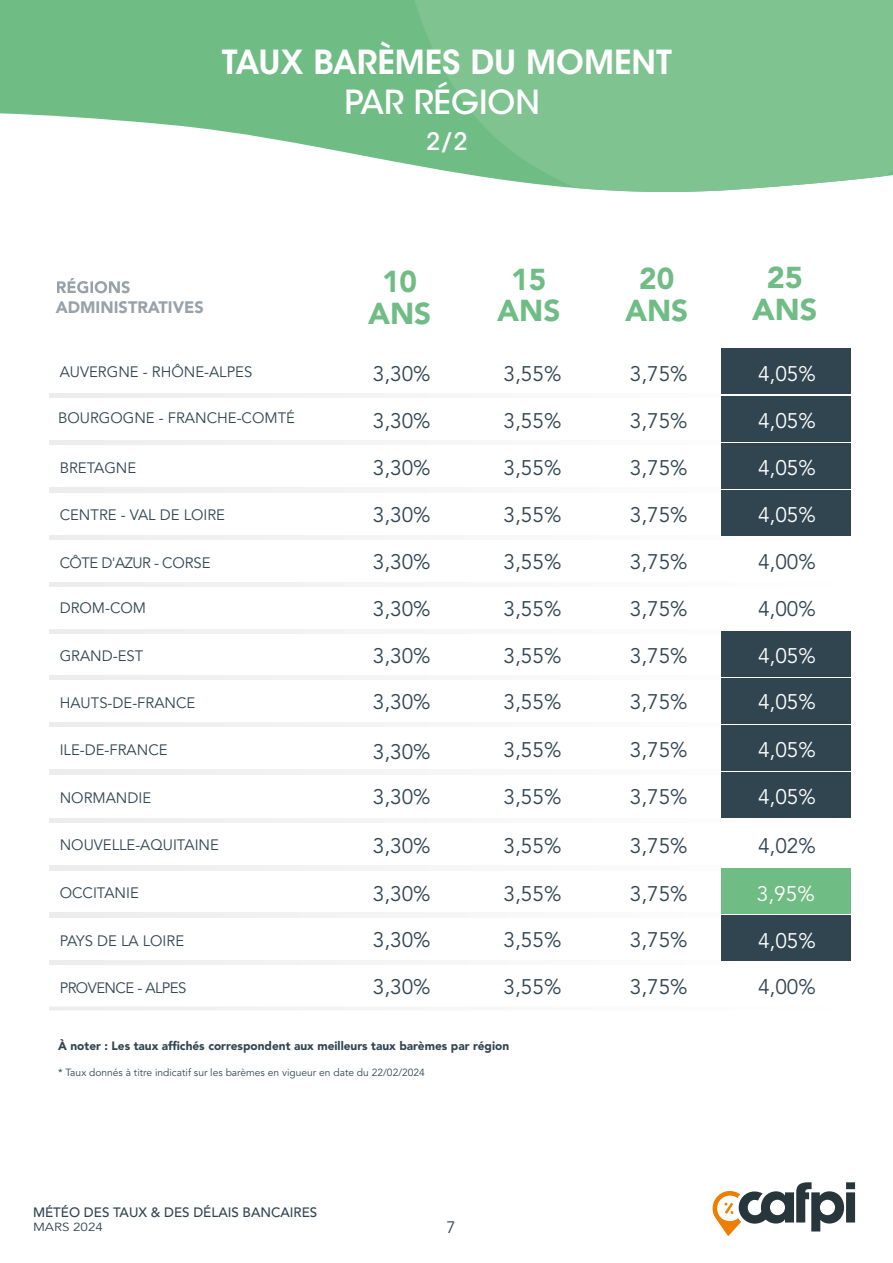
<style>
.page{position:relative;width:893px;height:1263px;background:#fff}
.page>*{position:absolute;margin:0;border:0;box-sizing:border-box;transform-origin:0 0}
.t1{font:600 33px "ITC Avant Garde Std";color:#fff}
.t2{font:500 33px "ITC Avant Garde Std";color:#fff}
.t3{font:900 30px/31.5px "Avenir LT Pro";color:#70bc85;text-align:center}
.t4{font:500 24px "ITC Avant Garde Std";color:#fff}
.t5{font:21px "Avenir LT Pro";color:#314551}
.t6{font:21px "Avenir LT Pro";color:#fff}
.t7{font:900 16.5px "Avenir LT Pro";color:#98a2a8}
.t8{font:16.5px "Avenir LT Pro";color:#314550}
.t9{font:15px "Avenir LT Pro";color:#314551}
.t10{font:500 13.5px "Avenir LT Pro";color:#314550}
.t11{font:900 12px "Avenir LT Pro";color:#314550}
.t12{font:11.7px "Avenir LT Pro";color:#314550;scale:1.14 1}
.t13{font:10.35px "Avenir LT Pro";color:#314550}
</style>
<div class="page">
<svg style="left:0;top:0;width:414px;height:165px;fill:#70bc85"></svg>
<svg style="left:414px;top:0;width:479px;height:192px;background:#82c494"></svg>
<svg style="left:57px;top:278px;width:73px;height:15px"></svg>
<svg style="left:713px;top:1182px;width:142px;height:54px"></svg>
<svg style="left:721px;top:348px;width:4px;height:612px"></svg>
<div style="left:50px;top:393px;width:816px;height:5px;background:#f6f6f6"></div>
<hr style="left:50px;top:441px;width:816px;height:4px;background:#f5f5f5">
<div style="left:50px;top:582px;width:816px;height:5px;background:#f6f6f6"></div>
<hr style="left:50px;top:488px;width:816px;height:4px;background:#f5f5f5">
<hr style="left:50px;top:535px;width:816px;height:4px;background:#f5f5f5">
<hr style="left:50px;top:630px;width:816px;height:4px;background:#f5f5f5">
<div style="left:50px;top:675px;width:816px;height:5px;background:#f5f5f5"></div>
<div style="left:50px;top:818px;width:816px;height:5px;background:#f6f6f6"></div>
<div style="left:50px;top:722px;width:816px;height:5px;background:#f5f5f5"></div>
<svg style="left:50px;top:770px;width:801px;height:4px"></svg>
<hr style="left:50px;top:866px;width:816px;height:4px;background:#f5f5f5">
<hr style="left:49px;top:1006px;width:812px;height:4px;background:#f8f8f8">
<hr style="left:49px;top:913px;width:812px;height:4px;background:#f5f5f5">
<hr style="left:49px;top:960px;width:812px;height:4px;background:#f5f5f5">
<div style="left:722px;top:868px;width:129px;height:45px;background:#70bc85"></div>
<div style="left:722px;top:349px;width:129px;height:45px;background:#314551"></div>
<div style="left:722px;top:396px;width:129px;height:45px;background:#314551"></div>
<div style="left:722px;top:443px;width:129px;height:45px;background:#314551"></div>
<div style="left:722px;top:490px;width:129px;height:45px;background:#314551"></div>
<div style="left:722px;top:632px;width:129px;height:45px;background:#314551"></div>
<div style="left:722px;top:678px;width:129px;height:45px;background:#314551"></div>
<div style="left:722px;top:725px;width:129px;height:45px;background:#314551"></div>
<div style="left:722px;top:773px;width:129px;height:45px;background:#314551"></div>
<div style="left:722px;top:915px;width:129px;height:45px;background:#314551"></div>
<h1 class="t1" style="left:222px;top:41px;width:452px">TAUX BARÈMES DU MOMENT</h1>
<h1 class="t2" style="left:344px;top:81px;width:197px">PAR RÉGION</h1>
<p class="t4" style="left:426px;top:126px;width:43px">2/2</p>
<p class="t7" style="left:56px;top:297px;width:150px">ADMINISTRATIVES</p>
<h2 class="t3" style="left:368px;top:266px;width:65px">10<br>ANS</h2>
<h2 class="t3" style="left:497px;top:264px;width:65px">15<br>ANS</h2>
<h2 class="t3" style="left:625px;top:263px;width:65px">20<br>ANS</h2>
<h2 class="t3" style="left:752px;top:262px;width:67px">25<br>ANS</h2>
<p class="t9" style="left:60px;top:363px;width:194px">AUVERGNE - RHÔNE-ALPES</p>
<p class="t9" style="left:58px;top:409px;width:238px">BOURGOGNE - FRANCHE-COMTÉ</p>
<p class="t9" style="left:60px;top:459px;width:78px">BRETAGNE</p>
<p class="t9" style="left:60px;top:506px;width:167px">CENTRE - VAL DE LOIRE</p>
<p class="t9" style="left:60px;top:553px;width:152px">CÔTE D'AZUR - CORSE</p>
<p class="t5" style="left:373px;top:361px;width:59px">3,30%</p>
<p class="t5" style="left:373px;top:408px;width:59px">3,30%</p>
<p class="t5" style="left:373px;top:455px;width:59px">3,30%</p>
<p class="t5" style="left:373px;top:502px;width:59px">3,30%</p>
<p class="t5" style="left:504px;top:361px;width:59px">3,55%</p>
<p class="t5" style="left:630px;top:361px;width:59px">3,75%</p>
<p class="t5" style="left:504px;top:408px;width:59px">3,55%</p>
<p class="t5" style="left:630px;top:408px;width:59px">3,75%</p>
<p class="t5" style="left:504px;top:455px;width:59px">3,55%</p>
<p class="t5" style="left:630px;top:455px;width:59px">3,75%</p>
<p class="t5" style="left:504px;top:502px;width:59px">3,55%</p>
<p class="t5" style="left:630px;top:502px;width:59px">3,75%</p>
<p class="t6" style="left:758px;top:361px;width:59px">4,05%</p>
<p class="t6" style="left:758px;top:408px;width:59px">4,05%</p>
<p class="t6" style="left:758px;top:455px;width:59px">4,05%</p>
<p class="t6" style="left:758px;top:502px;width:59px">4,05%</p>
<p class="t5" style="left:373px;top:549px;width:59px">3,30%</p>
<p class="t5" style="left:504px;top:549px;width:59px">3,55%</p>
<p class="t5" style="left:630px;top:549px;width:59px">3,75%</p>
<p class="t5" style="left:758px;top:549px;width:59px">4,00%</p>
<p class="t9" style="left:60px;top:599px;width:88px">DROM-COM</p>
<p class="t5" style="left:373px;top:597px;width:59px">3,30%</p>
<p class="t5" style="left:504px;top:597px;width:59px">3,55%</p>
<p class="t5" style="left:630px;top:597px;width:59px">3,75%</p>
<p class="t5" style="left:758px;top:597px;width:59px">4,00%</p>
<p class="t9" style="left:60px;top:647px;width:85px">GRAND-EST</p>
<p class="t9" style="left:60px;top:694px;width:137px">HAUTS-DE-FRANCE</p>
<p class="t9" style="left:60px;top:741px;width:109px">ILE-DE-FRANCE</p>
<p class="t9" style="left:60px;top:789px;width:93px">NORMANDIE</p>
<p class="t9" style="left:60px;top:836px;width:161px">NOUVELLE-AQUITAINE</p>
<p class="t9" style="left:60px;top:883px;width:81px">OCCITANIE</p>
<p class="t5" style="left:373px;top:643px;width:59px">3,30%</p>
<p class="t5" style="left:504px;top:643px;width:59px">3,55%</p>
<p class="t5" style="left:630px;top:643px;width:59px">3,75%</p>
<p class="t6" style="left:758px;top:643px;width:59px">4,05%</p>
<p class="t5" style="left:373px;top:689px;width:59px">3,30%</p>
<p class="t5" style="left:373px;top:739px;width:59px">3,30%</p>
<p class="t5" style="left:373px;top:784px;width:59px">3,30%</p>
<p class="t5" style="left:373px;top:833px;width:59px">3,30%</p>
<p class="t5" style="left:373px;top:881px;width:59px">3,30%</p>
<p class="t5" style="left:504px;top:689px;width:59px">3,55%</p>
<p class="t5" style="left:630px;top:689px;width:59px">3,75%</p>
<p class="t5" style="left:504px;top:737px;width:59px">3,55%</p>
<p class="t5" style="left:630px;top:737px;width:59px">3,75%</p>
<p class="t5" style="left:630px;top:784px;width:59px">3,75%</p>
<p class="t5" style="left:504px;top:833px;width:59px">3,55%</p>
<p class="t5" style="left:630px;top:881px;width:59px">3,75%</p>
<p class="t6" style="left:758px;top:689px;width:59px">4,05%</p>
<p class="t6" style="left:758px;top:737px;width:59px">4,05%</p>
<p class="t6" style="left:758px;top:784px;width:59px">4,05%</p>
<p class="t5" style="left:504px;top:784px;width:59px">3,55%</p>
<p class="t5" style="left:758px;top:833px;width:59px">4,02%</p>
<p class="t5" style="left:630px;top:833px;width:59px">3,75%</p>
<p class="t5" style="left:504px;top:881px;width:59px">3,55%</p>
<p class="t6" style="left:757px;top:881px;width:59px">3,95%</p>
<p class="t9" style="left:60px;top:932px;width:126px">PAYS DE LA LOIRE</p>
<p class="t9" style="left:60px;top:979px;width:128px">PROVENCE - ALPES</p>
<p class="t5" style="left:373px;top:928px;width:59px">3,30%</p>
<p class="t5" style="left:504px;top:928px;width:59px">3,55%</p>
<p class="t5" style="left:504px;top:975px;width:59px">3,55%</p>
<p class="t5" style="left:373px;top:975px;width:59px">3,30%</p>
<p class="t5" style="left:630px;top:928px;width:59px">3,75%</p>
<p class="t5" style="left:630px;top:975px;width:59px">3,75%</p>
<p class="t6" style="left:758px;top:928px;width:59px">4,05%</p>
<p class="t5" style="left:758px;top:975px;width:59px">4,00%</p>
<p class="t11" style="left:58px;top:1038px;width:452px">À noter : Les taux affichés correspondent aux meilleurs taux barèmes par région</p>
<p class="t13" style="left:58px;top:1066px;width:368px">* Taux donnés à titre indicatif sur les barèmes en vigueur en date du 22/02/2024</p>
<p class="t10" style="left:33px;top:1204px;width:286px">MÉTÉO DES TAUX &amp; DES DÉLAIS BANCAIRES</p>
<p class="t12" style="left:33px;top:1219px;width:63px">MARS 2024</p>
<p class="t8" style="left:447px;top:1217px;width:11px">7</p>
</div>
